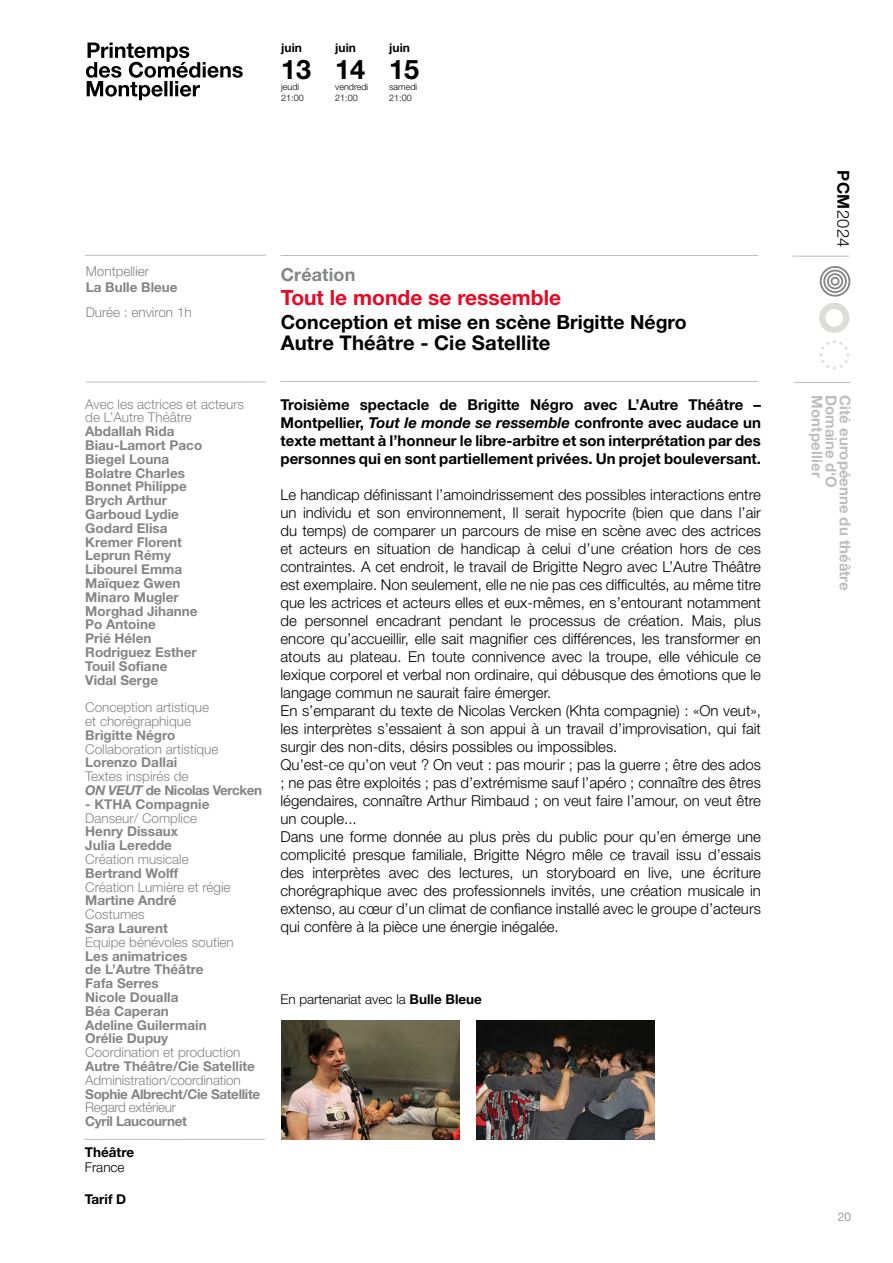
<style>
.page{position:relative;width:893px;height:1263px;background:#fff}
.page>*{position:absolute;margin:0;border:0;box-sizing:border-box;transform-origin:0 0}
.t1{font:700 27px "Helvetica Neue LT Std";color:#000}
.t2{font:700 21px "Helvetica Neue LT Std";color:#e90824}
.t3{font:700 20.25px "Helvetica Neue LT Std";letter-spacing:.005em;color:#000}
.t4{font:700 19.5px "Helvetica Neue LT Std";color:#000}
.t5{font:700 18px "Helvetica Neue LT Std";letter-spacing:.005em;color:#848686}
.t6{font:300 16.5px "Helvetica Neue LT Std";color:#000}
.t7{font:300 15px/18px "Helvetica Neue LT Std";color:#000}
.t8{font:700 15px/18px "Helvetica Neue LT Std";color:#000;text-align:justify}
.t9{font:700 15px "Helvetica Neue LT Std";color:#bebebe}
.t10{font:700 13.5px/13.8px "Helvetica Neue LT Std";color:#858585}
.t11{font:300 13.5px/13.8px "Helvetica Neue LT Std";color:#858585}
.t12{font:700 13.5px "Helvetica Neue LT Std";letter-spacing:-.025em;color:#858585}
.t13{font:300 13.5px "Helvetica Neue LT Std";color:#020203}
.t14{font:300 13.5px "Helvetica Neue LT Std";letter-spacing:-.025em;color:#858585}
.t15{font:700 13.5px "Helvetica Neue LT Std";color:#000}
.t16{font:300 13.5px "Helvetica Neue LT Std";color:#000}
.t17{font:700 12px "Helvetica Neue LT Std";color:#000}
.t18{font:12px "Helvetica Neue LT Std";color:#9d9d9c}
.t19{font:300 9px "Helvetica Neue LT Std";color:#000}
.s1{font-weight:700;font-style:italic}
.s2{font-weight:700}
.s3{font-style:italic}
</style>
<div class="page">
<hr style="left:85px;top:255px;width:181px;height:1px;background:#c0bcb4">
<hr style="left:86px;top:382px;width:180px;height:1px;background:#c0bcb4">
<hr style="left:84px;top:1139px;width:181px;height:1px;background:#c0bcb4">
<hr style="left:281px;top:255px;width:477px;height:1px;background:#c0bcb4">
<hr style="left:281px;top:381px;width:477px;height:1px;background:#c0bcb4">
<hr style="left:792px;top:256px;width:57px;height:1px;background:#c0bcb4">
<div style="left:819px;top:303px;width:30px;height:30px;border:6px solid #c0bcb4;border-radius:50%"></div>
<svg style="left:819px;top:340px;width:30px;height:30px"></svg>
<svg style="left:820px;top:266px;width:30px;height:31px"></svg>
<hr style="left:794px;top:382px;width:56px;height:1px;background:#c0bcb4">
<svg style="left:86px;top:43px;width:157px;height:57px"></svg>
<img style="left:281px;top:1021px;width:179px;height:119px">
<img style="left:476px;top:1021px;width:178px;height:118px">
<p class="t17" style="left:281px;top:41px;width:22px">juin</p>
<p class="t17" style="left:335px;top:41px;width:22px">juin</p>
<p class="t17" style="left:389px;top:41px;width:22px">juin</p>
<h1 class="t1" style="left:281px;top:53px;width:140px">13 14 15</h1>
<p class="t19" style="left:281px;top:81px;width:19px">jeudi</p>
<p class="t19" style="left:335px;top:81px;width:35px">vendredi</p>
<p class="t19" style="left:389px;top:81px;width:29px">samedi</p>
<p class="t19" style="left:281px;top:92px;width:24px">21:00</p>
<p class="t19" style="left:335px;top:92px;width:24px">21:00</p>
<p class="t19" style="left:389px;top:92px;width:24px">21:00</p>
<p class="t11" style="left:86px;top:264px;width:65px">Montpellier</p>
<p class="t10" style="left:86px;top:280px;width:93px">La Bulle Bleue</p>
<p class="t11" style="left:86px;top:305px;width:108px">Durée : environ 1h</p>
<p class="t5" style="left:281px;top:263px;width:76px">Création</p>
<h2 class="t2" style="left:281px;top:284px;width:282px">Tout le monde se ressemble</h2>
<h3 class="t4" style="left:281px;top:310px;width:407px">Conception et mise en scène Brigitte Négro</h3>
<h3 class="t3" style="left:281px;top:330px;width:271px">Autre Théâtre - Cie Satellite</h3>
<p class="t11" style="left:85px;top:397px;width:160px">Avec les actrices et acteurs de L’Autre Théâtre</p>
<p class="t10" style="left:85px;top:424px;width:118px">Abdallah Rida<br>Biau-Lamort Paco<br>Biegel Louna<br>Bolatre Charles<br>Bonnet Philippe<br>Brych Arthur<br>Garboud Lydie<br>Godard Elisa<br>Kremer Florent<br>Leprun Rémy<br>Libourel Emma<br>Maïquez Gwen<br>Minaro Mugler<br>Morghad Jihanne<br>Po Antoine<br>Prié Hélen<br>Rodriguez Esther<br>Touil Sofiane<br>Vidal Serge</p>
<p class="t11" style="left:85px;top:700px;width:125px">Conception artistique et chorégraphique</p>
<p class="t10" style="left:85px;top:728px;width:92px">Brigitte Négro</p>
<p class="t11" style="left:85px;top:742px;width:135px">Collaboration artistique</p>
<p class="t10" style="left:85px;top:755px;width:93px">Lorenzo Dallai</p>
<p class="t11" style="left:85px;top:769px;width:178px">Textes inspirés de<br><span class="s1">ON VEUT</span> <span class="s2">de Nicolas Vercken</span></p>
<p class="t10" style="left:85px;top:797px;width:126px">- KTHA Compagnie</p>
<p class="t11" style="left:85px;top:811px;width:113px">Danseur/ Complice</p>
<p class="t10" style="left:85px;top:824px;width:94px">Henry Dissaux<br>Julia Leredde</p>
<p class="t11" style="left:85px;top:852px;width:105px">Création musicale</p>
<p class="t10" style="left:85px;top:866px;width:94px">Bertrand Wolff</p>
<p class="t11" style="left:85px;top:880px;width:147px">Création Lumière et régie</p>
<p class="t10" style="left:85px;top:893px;width:93px">Martine André</p>
<p class="t11" style="left:85px;top:907px;width:61px">Costumes</p>
<p class="t10" style="left:85px;top:921px;width:84px">Sara Laurent</p>
<p class="t11" style="left:85px;top:935px;width:150px">Equipe bénévoles soutien</p>
<p class="t10" style="left:85px;top:948px;width:123px">Les animatrices de L’Autre Théâtre<br>Fafa Serres<br>Nicole Doualla<br>Béa Caperan<br>Adeline Guilermain<br>Orélie Dupuy</p>
<p class="t11" style="left:85px;top:1045px;width:157px">Coordination et production</p>
<p class="t10" style="left:85px;top:1059px;width:171px">Autre Théâtre/Cie Satellite</p>
<p class="t11" style="left:85px;top:1073px;width:157px">Administration/coordination</p>
<p class="t12" style="left:85px;top:1085px;width:177px">Sophie Albrecht/Cie Satellite</p>
<p class="t14" style="left:85px;top:1099px;width:92px">Regard extérieur</p>
<p class="t12" style="left:85px;top:1113px;width:103px">Cyril Laucournet</p>
<p class="t15" style="left:85px;top:1144px;width:51px">Théâtre</p>
<p class="t16" style="left:85px;top:1159px;width:41px">France</p>
<p class="t15" style="left:85px;top:1191px;width:43px">Tarif D</p>
<p class="t8" style="left:281px;top:395px;width:482px">Troisième spectacle de Brigitte Négro avec L’Autre Théâtre – Montpellier, <span class="s3">Tout le monde se ressemble</span> confronte avec audace un texte mettant à l’honneur le libre-arbitre et son interprétation par des personnes qui en sont partiellement privées. Un projet bouleversant.</p>
<p class="t7" style="left:281px;top:485px;width:482px">Le handicap définissant l’amoindrissement des possibles interactions entre un individu et son environnement, Il serait hypocrite (bien que dans l’air du temps) de comparer un parcours de mise en scène avec des actrices et acteurs en situation de handicap à celui d’une création hors de ces contraintes. A cet endroit, le travail de Brigitte Negro avec L’Autre Théâtre est exemplaire. Non seulement, elle ne nie pas ces difficultés, au même titre que les actrices et acteurs elles et eux-mêmes, en s’entourant notamment de personnel encadrant pendant le processus de création. Mais, plus encore qu’accueillir, elle sait magnifier ces différences, les transformer en atouts au plateau. En toute connivence avec la troupe, elle véhicule ce lexique corporel et verbal non ordinaire, qui débusque des émotions que le langage commun ne saurait faire émerger.<br>En s’emparant du texte de Nicolas Vercken (Khta compagnie) : «On veut», les interprètes s’essaient à son appui à un travail d’improvisation, qui fait surgir des non-dits, désirs possibles ou impossibles.<br>Qu’est-ce qu’on veut ? On veut : pas mourir ; pas la guerre ; être des ados ; ne pas être exploités ; pas d’extrémisme sauf l’apéro ; connaître des êtres légendaires, connaître Arthur Rimbaud ; on veut faire l’amour, on veut être un couple...<br>Dans une forme donnée au plus près du public pour qu’en émerge une complicité presque familiale, Brigitte Négro mêle ce travail issu d’essais des interprètes avec des lectures, un storyboard en live, une écriture chorégraphique avec des professionnels invités, une création musicale in extenso, au cœur d’un climat de confiance installé avec le groupe d’acteurs qui confère à la pièce une énergie inégalée.</p>
<p class="t13" style="left:281px;top:991px;width:203px">En partenariat avec la <span class="s2">Bulle Bleue</span></p>
<p class="t6" style="left:853px;top:170px;width:78px;rotate:90deg"><span class="s2">PCM</span>2024</p>
<p class="t9" style="left:826px;top:395px;width:84px;rotate:90deg">Montpellier</p>
<p class="t9" style="left:840px;top:395px;width:95px;rotate:90deg">Domaine d‘O</p>
<p class="t9" style="left:854px;top:395px;width:197px;rotate:90deg">Cité européenne du théâtre</p>
<p class="t18" style="left:838px;top:1209px;width:15px">20</p>
</div>
